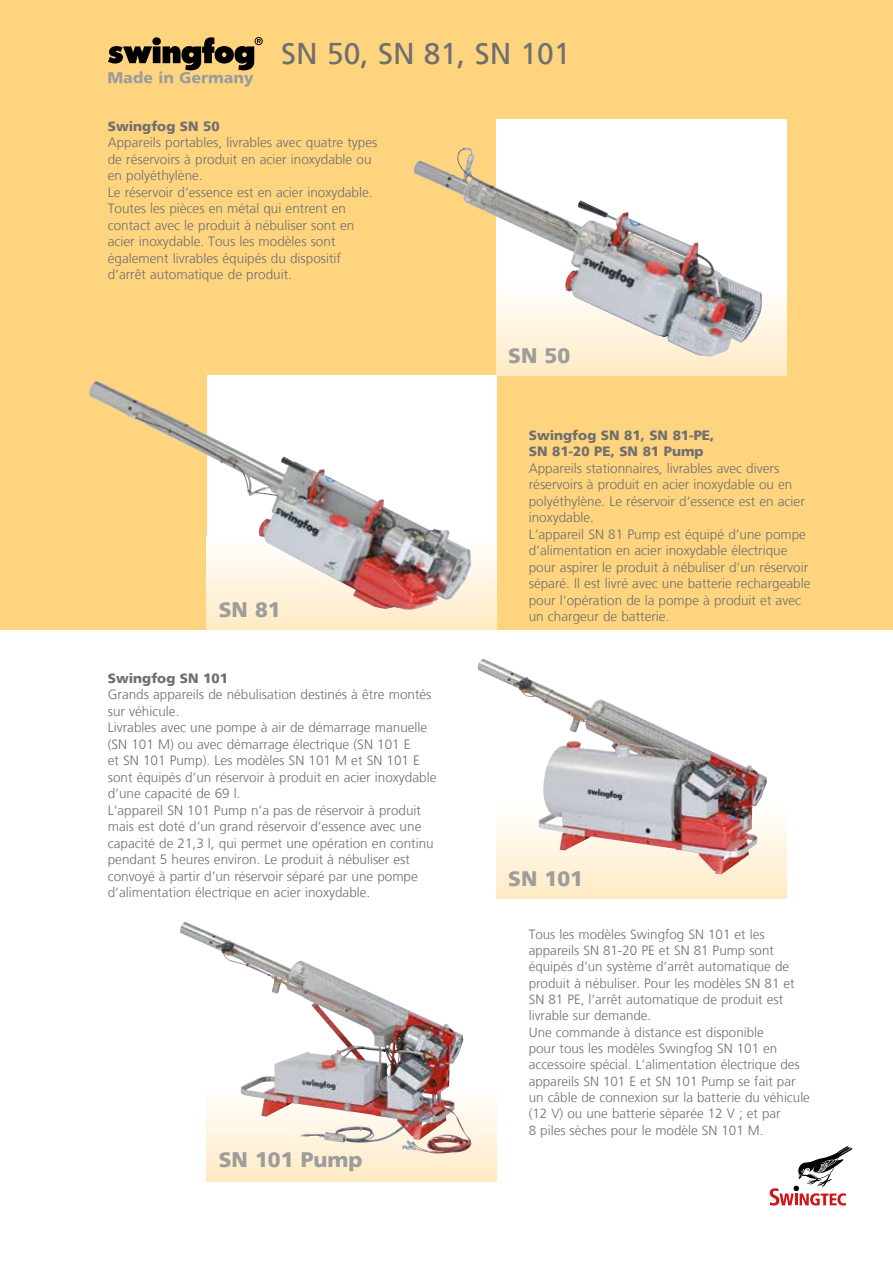
<style>
.page{position:relative;width:893px;height:1263px;background:#fff}
.page>*{position:absolute;margin:0;border:0;box-sizing:border-box;transform-origin:0 0}
.t1{font:30px "Frutiger LT";color:#706f6f}
.t2{font:900 21px "Frutiger LT";color:#9d9d9c}
.t3{font:300 13.5px/16.5px "Frutiger LT";color:#706f6f}
.t4{font:900 13.5px/16.5px "Frutiger LT";color:#706f6f}
.t5{font:300 13.35px/16.4px "Frutiger LT";color:#706f6f}
</style>
<div class="page">
<div style="left:0;top:0;width:893px;height:629px;background:#fed47f"></div>
<div style="left:496px;top:803px;width:290px;height:95px;background:linear-gradient(to bottom,#fff,#ffeac4)"></div>
<div style="left:496px;top:119px;width:291px;height:256px;background:#fff"></div>
<div style="left:496px;top:282px;width:291px;height:93px;background:linear-gradient(to bottom,#fff,#ffeac4)"></div>
<div style="left:207px;top:375px;width:289px;height:254px;background:#fff"></div>
<div style="left:207px;top:536px;width:289px;height:93px;background:linear-gradient(to bottom,#fff,#ffeac4)"></div>
<img style="left:414px;top:147px;width:349px;height:210px">
<img style="left:207px;top:1085px;width:289px;height:96px">
<img style="left:477px;top:659px;width:290px;height:215px">
<img style="left:89px;top:381px;width:382px;height:230px">
<img style="left:180px;top:922px;width:222px;height:220px">
<svg style="left:770px;top:1146px;width:82px;height:59px"></svg>
<svg style="left:108px;top:37px;width:155px;height:50px"></svg>
<h1 class="t1" style="left:281px;top:36px;width:291px">SN 50, SN 81, SN 101</h1>
<p class="t4" style="left:108px;top:118px;width:113px">Swingfog SN 50</p>
<p class="t3" style="left:108px;top:134px;width:271px">Appareils portables, livrables avec quatre types de réservoirs à produit en acier inoxydable ou en polyéthylène.<br>Le réservoir d‘essence est en acier inoxydable.<br>Toutes les pièces en métal qui entrent en contact avec le produit à nébuliser sont en acier inoxydable. Tous les modèles sont également livrables équipés du dispositif d‘arrêt automatique de produit.</p>
<h2 class="t2" style="left:219px;top:597px;width:63px">SN 81</h2>
<p class="t4" style="left:108px;top:670px;width:122px">Swingfog SN 101</p>
<p class="t3" style="left:108px;top:686px;width:330px">Grands appareils de nébulisation destinés à être montés sur véhicule.<br>Livrables avec une pompe à air de démarrage manuelle (SN 101 M) ou avec démarrage électrique (SN 101 E<br>et SN 101 Pump). Les modèles SN 101 M et SN 101 E sont équipés d‘un réservoir à produit en acier inoxydable d‘une capacité de 69 l.<br>L‘appareil SN 101 Pump n‘a pas de réservoir à produit mais est doté d‘un grand réservoir d‘essence avec une capacité de 21,3 l, qui permet une opération en continu pendant 5 heures environ. Le produit à nébuliser est convoyé à partir d‘un réservoir séparé par une pompe d‘alimentation électrique en acier inoxydable.</p>
<h2 class="t2" style="left:219px;top:1147px;width:145px">SN 101 Pump</h2>
<h2 class="t2" style="left:508px;top:343px;width:63px">SN 50</h2>
<p class="t4" style="left:529px;top:427px;width:187px">Swingfog SN 81, SN 81-PE,<br>SN 81-20 PE, SN 81 Pump</p>
<p class="t3" style="left:529px;top:460px;width:283px">Appareils stationnaires, livrables avec divers réservoirs à produit en acier inoxydable ou en polyéthylène. Le réservoir d‘essence est en acier inoxydable.<br>L‘appareil SN 81 Pump est équipé d‘une pompe d‘alimentation en acier inoxydable électrique pour aspirer le produit à nébuliser d‘un réservoir séparé. Il est livré avec une batterie rechargeable pour l‘opération de la pompe à produit et avec un chargeur de batterie.</p>
<h2 class="t2" style="left:508px;top:866px;width:76px">SN 101</h2>
<p class="t5" style="left:529px;top:926px;width:283px">Tous les modèles Swingfog SN 101 et les appareils SN 81-20 PE et SN 81 Pump sont équipés d‘un système d‘arrêt automatique de produit à nébuliser. Pour les modèles SN 81 et SN 81 PE, l‘arrêt automatique de produit est livrable sur demande.<br>Une commande à distance est disponible<br>pour tous les modèles Swingfog SN 101 en accessoire spécial. L‘alimentation électrique des appareils SN 101 E et SN 101 Pump se fait par un câble de connexion sur la batterie du véhicule (12 V) ou une batterie séparée 12 V ; et par<br>8 piles sèches pour le modèle SN 101 M.</p>
</div>
